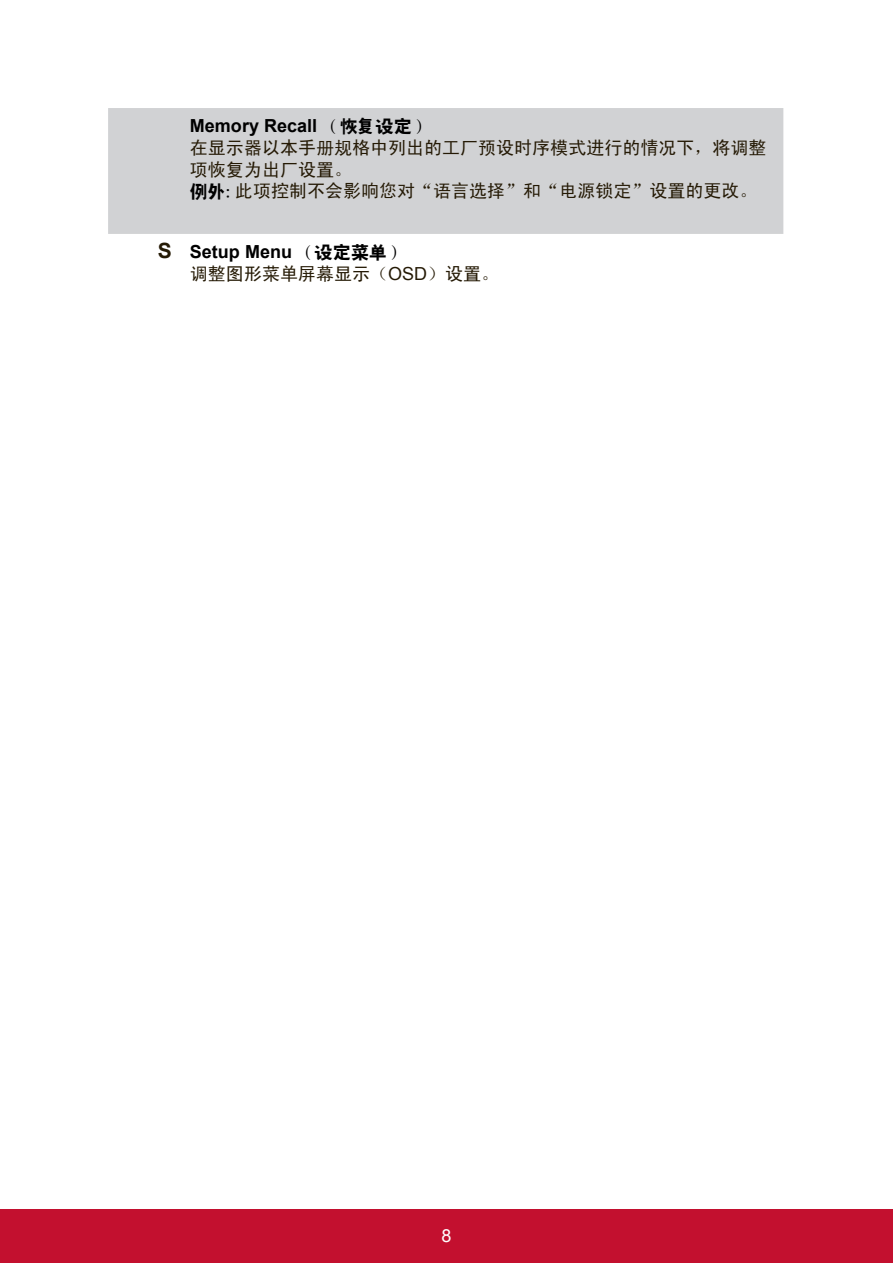
<style>
.page{position:relative;width:893px;height:1263px;background:#fff}
.page>*{position:absolute;margin:0;border:0;box-sizing:border-box;transform-origin:0 0}
.t1{font:18px/21.6px "Sim Hei";color:#251a05}
.t2{font:700 18px "Arial";color:#000}
.t3{font:18px "Arial";color:#fff}
.s1{font-family:"RS Cu Hei";font-weight:400}
.s2{font-family:"RS Cu Hei";color:#000}
.s3{font-size:21px;color:#251a05}
.s4{font-family:"Arial"}
</style>
<div class="page">
<div style="left:0;top:1210px;width:892px;height:53px;background:#c3102f"></div>
<div style="left:108px;top:108px;width:675px;height:126px;background:#d1d2d4"></div>
<p class="t2" style="left:190px;top:114px;width:242px">Memory Recall <span class="s1">（恢复设定）</span></p>
<p class="t1" style="left:190px;top:137px;width:577px">在显示器以本手册规格中列出的工厂预设时序模式进行的情况下，将调整项恢复为出厂设置。<br><span class="s2">例外:</span>此项控制不会影响您对“语言选择”和“电源锁定”设置的更改。</p>
<p class="t2" style="left:158px;top:240px;width:248px"><span class="s3">S</span> Setup Menu <span class="s1">（设定菜单）</span></p>
<p class="t1" style="left:190px;top:263px;width:311px">调整图形菜单屏幕显示（<span class="s4">OSD</span>）设置。</p>
<p class="t3" style="left:441px;top:1223px;width:12px">8</p>
</div>
